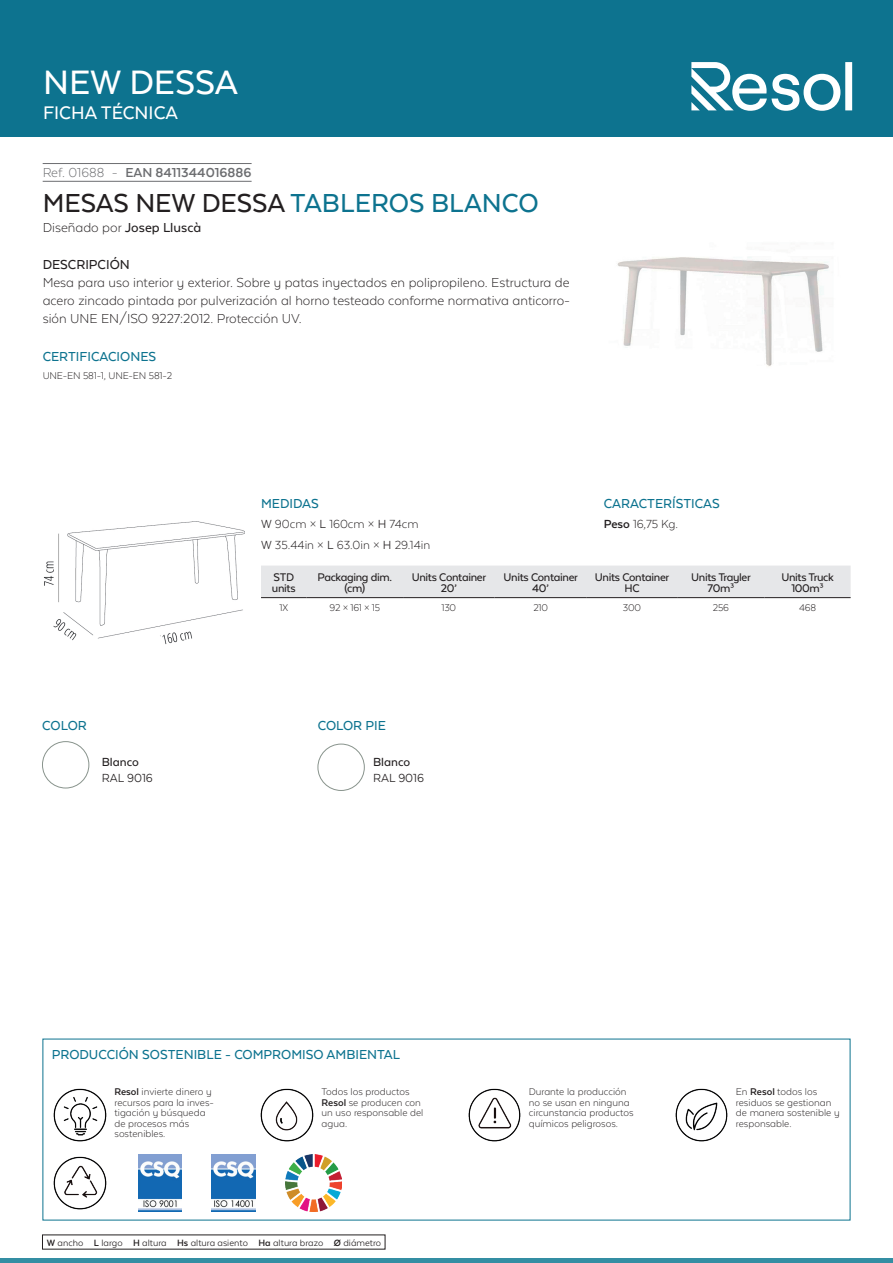
<style>
.page{position:relative;width:893px;height:1263px;background:#fff}
.page>*{position:absolute;margin:0;border:0;box-sizing:border-box;transform-origin:0 0}
.t1{font:500 39px "Texta Alt";color:#fff}
.t2{font:500 30px "Texta Alt";color:#0d738f}
.t3{font:500 21px "Texta Alt";color:#fff}
.t4{font:300 15px/18px "Texta Alt";color:#231f20;text-align:justify}
.t5{font:500 15px "Texta Alt";color:#0d738f}
.t6{font:700 15px "Texta Alt";color:#6c6d70}
.t7{font:500 15px "Texta Alt";color:#231f20}
.t8{font:300 13.5px/20.4px "Texta Alt";color:#231f20}
.t9{font:13.5px "Texta Alt";color:#231f20}
.t10{font:500 13.5px "Texta Alt";color:#231f20}
.t11{font:500 12.75px/10.5px "Texta Alt";letter-spacing:-.025em;color:#231f20;text-align:center}
.t12{font:300 11.25px/10.5px "Texta Alt";color:#231f20}
.t13{font:10.5px "Texta Alt";color:#231f20}
.s1{font-weight:300}
.s2{color:#231f20}
.s3{font-weight:500}
.s4{font-weight:700}
.s5{font-weight:400}
</style>
<div class="page">
<div style="left:0;top:0;width:893px;height:137px;background:#0d738f"></div>
<hr style="left:0;top:1259px;width:893px;height:4px;background:#348ea3">
<svg style="left:691px;top:62px;width:161px;height:49px"></svg>
<hr style="left:43px;top:163px;width:209px;height:1px;background:#6c6d70">
<hr style="left:43px;top:181px;width:209px;height:1px;background:#6c6d70">
<img style="left:617px;top:257px;width:212px;height:109px">
<img style="left:42px;top:742px;width:47px;height:46px;border-radius:23px">
<div style="left:42px;top:741px;width:47px;height:47px;border:1px solid #89948d;border-radius:50%"></div>
<img style="left:318px;top:744px;width:46px;height:46px;border-radius:23px">
<div style="left:318px;top:744px;width:46px;height:47px;border:1px solid #89948d;border-radius:50%"></div>
<img style="left:43px;top:521px;width:202px;height:123px">
<div style="left:261px;top:565px;width:590px;height:32px;background:#e6e7e9"></div>
<hr style="left:261px;top:597px;width:46px;height:1px;background:#231f20">
<hr style="left:307px;top:597px;width:96px;height:1px;background:#231f20">
<hr style="left:403px;top:597px;width:92px;height:1px;background:#231f20">
<hr style="left:495px;top:597px;width:92px;height:1px;background:#231f20">
<hr style="left:587px;top:597px;width:90px;height:1px;background:#231f20">
<hr style="left:677px;top:597px;width:88px;height:1px;background:#231f20">
<hr style="left:765px;top:597px;width:86px;height:1px;background:#231f20">
<img style="left:53px;top:1088px;width:54px;height:54px">
<img style="left:260px;top:1088px;width:54px;height:54px">
<img style="left:468px;top:1088px;width:53px;height:54px">
<img style="left:675px;top:1088px;width:53px;height:54px">
<img style="left:53px;top:1156px;width:54px;height:54px">
<img style="left:138px;top:1155px;width:44px;height:56px">
<img style="left:212px;top:1155px;width:43px;height:56px">
<img style="left:285px;top:1155px;width:57px;height:56px">
<h1 class="t1" style="left:43px;top:62px;width:196px">NEW DESSA</h1>
<h3 class="t3" style="left:43px;top:102px;width:136px">FICHA TÉCNICA</h3>
<h3 class="t6" style="left:43px;top:164px;width:210px"><span class="s1">Ref. 01688 -</span> EAN 8411344016886</h3>
<h2 class="t2" style="left:43px;top:188px;width:497px"><span class="s2">MESAS NEW DESSA</span> TABLEROS BLANCO</h2>
<h3 class="t4" style="left:43px;top:218px;width:160px">Diseñado por <span class="s3">Josep Lluscà</span></h3>
<h3 class="t7" style="left:43px;top:257px;width:89px">DESCRIPCIÓN</h3>
<h3 class="t4" style="left:43px;top:273px;width:529px">Mesa para uso interior y exterior. Sobre y patas inyectados en polipropileno. Estructura de acero zincado pintada por pulverización al horno testeado conforme normativa anticorro&shy;sión UNE EN/ISO 9227:2012. Protección UV.</h3>
<h3 class="t5" style="left:43px;top:349px;width:115px">CERTIFICACIONES</h3>
<p class="t12" style="left:43px;top:370px;width:131px">UNE-EN 581-1, UNE-EN 581-2</p>
<h3 class="t5" style="left:42px;top:718px;width:46px">COLOR</h3>
<p class="t10" style="left:102px;top:755px;width:39px">Blanco</p>
<p class="t9" style="left:102px;top:771px;width:52px">RAL 9016</p>
<h3 class="t5" style="left:604px;top:495px;width:117px">CARACTERÍSTICAS</h3>
<p class="t8" style="left:604px;top:514px;width:76px"><span class="s4">Peso</span> 16,75 Kg.</p>
<h3 class="t5" style="left:261px;top:495px;width:59px">MEDIDAS</h3>
<p class="t8" style="left:261px;top:514px;width:171px"><span class="s5">W</span> 90cm × <span class="s5">L</span> 160cm × <span class="s5">H</span> 74cm<br><span class="s5">W</span> 35.44in × <span class="s5">L</span> 63.0in × <span class="s5">H</span> 29.14in</p>
<p class="t11" style="left:272px;top:572px;width:25px;text-align:left">STD units</p>
<p class="t11" style="left:317px;top:572px;width:76px">Packaging dim. (cm)</p>
<p class="t11" style="left:412px;top:572px;width:76px">Units Container<br>20’</p>
<p class="t11" style="left:504px;top:572px;width:76px">Units Container<br>40’</p>
<p class="t11" style="left:595px;top:572px;width:76px">Units Container<br>HC</p>
<p class="t11" style="left:691px;top:572px;width:61px">Units Trayler<br>70m³</p>
<p class="t11" style="left:781px;top:572px;width:54px">Units Truck<br>100m³</p>
<p class="t12" style="left:279px;top:602px;width:10px">1X</p>
<p class="t12" style="left:330px;top:602px;width:52px">92 × 161 × 15</p>
<p class="t12" style="left:441px;top:602px;width:16px">130</p>
<p class="t12" style="left:533px;top:602px;width:16px">210</p>
<p class="t12" style="left:623px;top:602px;width:20px">300</p>
<p class="t12" style="left:713px;top:602px;width:18px">256</p>
<p class="t12" style="left:799px;top:602px;width:19px">468</p>
<h3 class="t5" style="left:318px;top:718px;width:70px">COLOR PIE</h3>
<p class="t10" style="left:373px;top:755px;width:39px">Blanco</p>
<p class="t9" style="left:373px;top:771px;width:52px">RAL 9016</p>
<h3 class="t5" style="left:52px;top:1047px;width:350px">PRODUCCIÓN SOSTENIBLE - COMPROMISO AMBIENTAL</h3>
<p class="t12" style="left:114px;top:1086px;width:101px"><span class="s4">Resol</span> invierte dinero y recursos para la inves&shy;tigación y búsqueda de procesos más sostenibles.</p>
<p class="t12" style="left:322px;top:1086px;width:103px">Todos los productos<br><span class="s4">Resol</span> se producen con un uso responsable del agua.</p>
<p class="t12" style="left:529px;top:1086px;width:106px">Durante la producción no se usan en ninguna circunstancia productos químicos peligrosos.</p>
<p class="t12" style="left:736px;top:1086px;width:105px">En <span class="s4">Resol</span> todos los residuos se gestionan de manera sostenible y responsable.</p>
<p class="t13" style="left:47px;top:1237px;width:336px"><span class="s4">W</span> ancho <span class="s4">L</span> largo <span class="s4">H</span> altura <span class="s4">Hs</span> altura asiento <span class="s4">Ha</span> altura brazo <span class="s4">Ø</span> diámetro</p>
</div>
